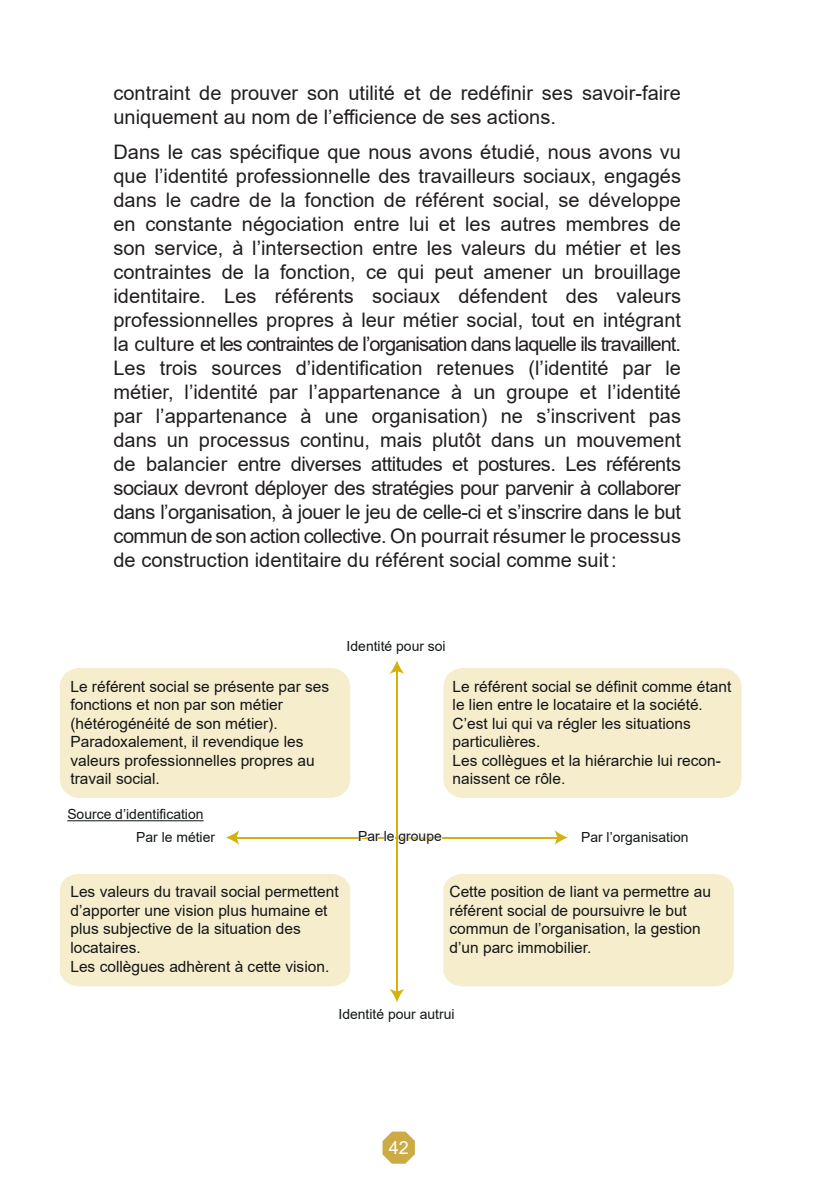
<style>
.page{position:relative;width:840px;height:1191px;background:#fff}
.page>*{position:absolute;margin:0;border:0;box-sizing:border-box;transform-origin:0 0}
.t1{font:20px/24px "Arial";color:#231f20}
.t2{font:18px "Arial";color:#fff}
.t3{font:15.4px/18.6px "Arial";color:#121617}
.t4{font:14px/22.8px "Arial";color:#121617}
</style>
<div class="page">
<svg style="left:382px;top:1131px;width:32px;height:32px"></svg>
<div style="left:60px;top:668px;width:290px;height:130px;background:#f6edcd;border-radius:19px"></div>
<svg style="left:67px;top:820px;width:136px;height:1px"></svg>
<div style="left:443px;top:668px;width:298px;height:130px;background:#f6edcd;border-radius:19px"></div>
<hr style="left:396px;top:670px;width:1px;height:323px;background:#d4b20e">
<svg style="left:390px;top:660px;width:14px;height:13px"></svg>
<svg style="left:389px;top:989px;width:15px;height:13px"></svg>
<div style="left:60px;top:874px;width:290px;height:112px;background:#f6edcd"></div>
<div style="left:443px;top:874px;width:290px;height:112px;background:#f6edcd"></div>
<hr style="left:235px;top:836px;width:323px;height:2px;background:#d4b20e">
<svg style="left:226px;top:830px;width:13px;height:15px"></svg>
<svg style="left:554px;top:830px;width:13px;height:15px"></svg>
<svg style="left:357px;top:825px;width:86px;height:21px"></svg>
<p class="t1" style="left:113px;top:80px;width:568px">contraint de prouver son utilité et de redéfinir ses savoir-faire uniquement au nom de l’efficience de ses actions.</p>
<p class="t1" style="left:113px;top:140px;width:568px;text-align:justify">Dans le cas spécifique que nous avons étudié, nous avons vu que l’identité professionnelle des travailleurs sociaux, engagés dans le cadre de la fonction de référent social, se développe en constante négociation entre lui et les autres membres de son service, à l’intersection entre les valeurs du métier et les contraintes de la fonction, ce qui peut amener un brouillage identitaire. Les référents sociaux défendent des valeurs professionnelles propres à leur métier social, tout en intégrant la culture et les contraintes de l’organisation dans laquelle ils travaillent.<br>Les trois sources d’identification retenues (l’identité par le métier, l’identité par l’appartenance à un groupe et l’identité par l’appartenance à une organisation) ne s’inscrivent pas dans un processus continu, mais plutôt dans un mouvement de balancier entre diverses attitudes et postures. Les référents sociaux devront déployer des stratégies pour parvenir à collaborer dans l’organisation, à jouer le jeu de celle-ci et s’inscrire dans le but commun de son action collective. On pourrait résumer le processus de construction identitaire du référent social comme suit:</p>
<p class="t3" style="left:70px;top:677px;width:260px">Le référent social se présente par ses fonctions et non par son métier (hétérogénéité de son métier).<br>Paradoxalement, il revendique les valeurs professionnelles propres au travail social.</p>
<p class="t4" style="left:136px;top:803px;width:80px;text-indent:-69px">Source d’identification<br>Par le métier</p>
<p class="t4" style="left:346px;top:634px;width:100px">Identité pour soi</p>
<p class="t3" style="left:452px;top:677px;width:280px">Le référent social se définit comme étant le lien entre le locataire et la société.<br>C’est lui qui va régler les situations particulières.<br>Les collègues et la hiérarchie lui recon&shy;naissent ce rôle.</p>
<p class="t4" style="left:358px;top:825px;width:85px">Par le groupe</p>
<p class="t4" style="left:580px;top:825px;width:109px">Par l’organisation</p>
<p class="t3" style="left:70px;top:882px;width:270px">Les valeurs du travail social permettent d’apporter une vision plus humaine et plus subjective de la situation des locataires.<br>Les collègues adhèrent à cette vision.</p>
<p class="t3" style="left:449px;top:882px;width:263px">Cette position de liant va permettre au référent social de poursuivre le but commun de l’organisation, la gestion d’un parc immobilier.</p>
<p class="t4" style="left:338px;top:1002px;width:117px">Identité pour autrui</p>
<p class="t2" style="left:388px;top:1135px;width:22px">42</p>
</div>
